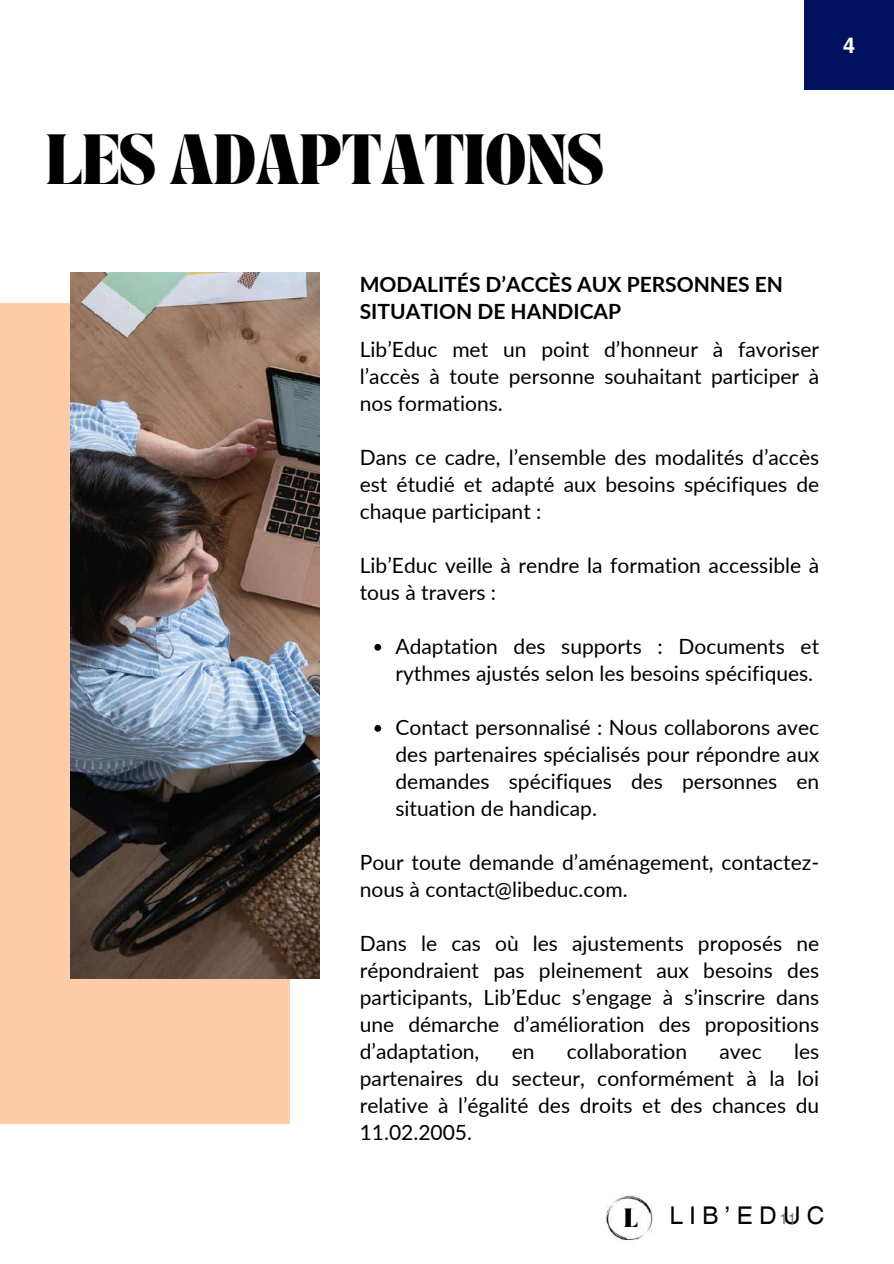
<style>
.page{position:relative;width:894px;height:1264px;background:#fff}
.page>*{position:absolute;margin:0;border:0;box-sizing:border-box;transform-origin:0 0}
.t1{font:700 43.5px "TANASHFORD";letter-spacing:-.015em;color:#000}
.t2{font:24.45px "Helvetica World";color:#000}
.t3{font:700 21.75px "Helvetica World";color:#fff}
.t4{font:21px/27px "Lato";color:#000;text-align:justify}
.t5{font:700 21px/27px "Lato";color:#000}
.s1{font-size:15px;color:#737373}
</style>
<div class="page">
<img style="left:606px;top:1195px;width:47px;height:45px">
<div style="left:804px;top:0;width:89px;height:89px;background:#02115d"></div>
<div style="left:0;top:303px;width:289px;height:820px;background:#fca"></div>
<svg style="left:374px;top:644px;width:7px;height:6px"></svg>
<svg style="left:374px;top:725px;width:7px;height:6px"></svg>
<img style="left:70px;top:272px;width:250px;height:706px">
<h1 class="t1" style="left:46px;top:132px;width:560px">LES ADAPTATIONS</h1>
<p class="t3" style="left:842px;top:27px;width:14px">4</p>
<p class="t5" style="left:359px;top:271px;width:424px">MODALITÉS D’ACCÈS AUX PERSONNES EN<br>SITUATION DE HANDICAP</p>
<p class="t4" style="left:359px;top:335px;width:461px">Lib’Educ met un point d’honneur à favoriser l’accès à toute personne souhaitant participer à nos formations.</p>
<p class="t4" style="left:359px;top:443px;width:461px">Dans ce cadre, l’ensemble des modalités d’accès est étudié et adapté aux besoins spécifiques de chaque participant :</p>
<p class="t4" style="left:359px;top:551px;width:461px">Lib’Educ veille à rendre la formation accessible à tous à travers :</p>
<p class="t4" style="left:395px;top:632px;width:425px">Adaptation des supports : Documents et rythmes ajustés selon les besoins spécifiques.</p>
<p class="t4" style="left:395px;top:713px;width:425px">Contact personnalisé : Nous collaborons avec des partenaires spécialisés pour répondre aux demandes spécifiques des personnes en situation de handicap.</p>
<p class="t4" style="left:359px;top:848px;width:461px">Pour toute demande d’aménagement, contactez&shy;nous à contact@libeduc.com.</p>
<p class="t4" style="left:359px;top:929px;width:461px">Dans le cas où les ajustements proposés ne répondraient pas pleinement aux besoins des participants, Lib’Educ s’engage à s’inscrire dans une démarche d’amélioration des propositions d’adaptation,</p>
<p class="t4" style="left:359px;top:1037px;width:461px;text-indent:434px">les partenaires du secteur, conformément à la loi relative à l’égalité des droits et des chances du 11.02.2005.</p>
<p class="t4" style="left:511px;top:1037px;width:24px">en</p>
<p class="t4" style="left:566px;top:1037px;width:122px">collaboration</p>
<p class="t4" style="left:719px;top:1037px;width:44px">avec</p>
<p class="t2" style="left:669px;top:1201px;width:157px">LIB’ED<span class="s1">1</span>U<span class="s1">1</span> C</p>
</div>
